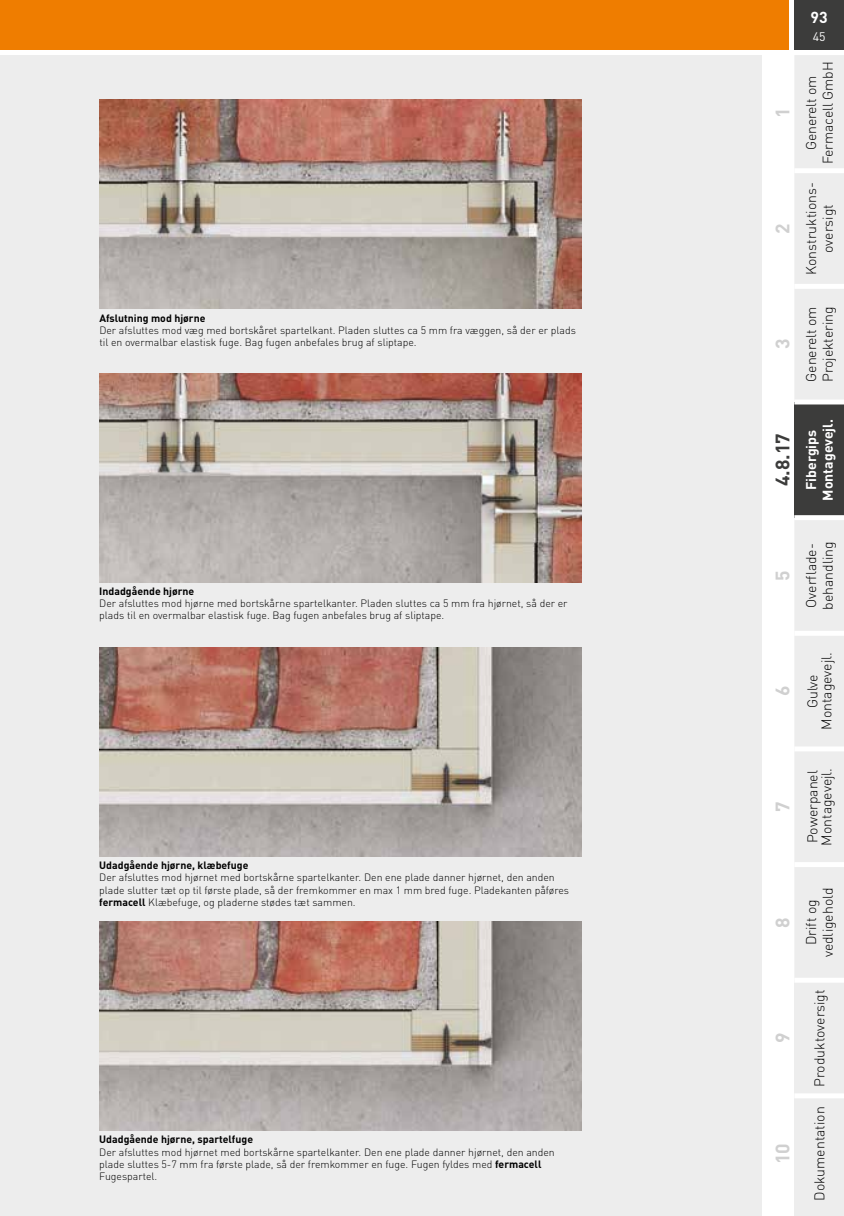
<style>
.page{position:relative;width:844px;height:1216px;background:#fff}
.page>*{position:absolute;margin:0;border:0;box-sizing:border-box;transform-origin:0 0}
.t1{font:700 19.25px "DIN Pro";color:#d0d0d0}
.t2{font:700 19.25px "DIN Pro";color:#3c3c3b}
.t3{font:700 15.75px "DIN Pro";color:#fff}
.t4{font:300 14px/16.8px "DIN Pro";color:#000;text-align:center}
.t5{font:700 14px/16.8px "DIN Pro";color:#fff;text-align:center}
.t6{font:12.25px "DIN Pro";color:#fff}
.t7{font:300 10.5px/12.2px "DIN Pro";color:#000}
.t8{font:700 10.5px "DIN Pro";color:#000}
.s1{font-weight:700}
</style>
<div class="page">
<div style="left:794px;top:0;width:49px;height:50px;background:#3c3c3b"></div>
<div style="left:0;top:0;width:789px;height:50px;background:#ef7d00"></div>
<div style="left:0;top:55px;width:761px;height:1160px;background:#ededed"></div>
<img style="left:99px;top:99px;width:482px;height:209px">
<img style="left:99px;top:921px;width:482px;height:209px">
<img style="left:99px;top:373px;width:482px;height:209px">
<img style="left:99px;top:647px;width:482px;height:209px">
<div style="left:794px;top:1209px;width:49px;height:6px;background:#ededed"></div>
<div style="left:794px;top:1095px;width:49px;height:116px;background:#ededed"></div>
<div style="left:794px;top:980px;width:49px;height:115px;background:#ededed"></div>
<div style="left:794px;top:402px;width:49px;height:115px;background:#3c3c3b"></div>
<hr style="left:843px;top:1095px;width:1px;height:116px;background:#ededed">
<hr style="left:843px;top:980px;width:1px;height:115px;background:#ededed">
<hr style="left:843px;top:402px;width:1px;height:115px;background:#3c3c3b">
<div style="left:794px;top:1093px;width:49px;height:5px;background:#fff"></div>
<div style="left:794px;top:515px;width:50px;height:467px;background:#ededed"></div>
<div style="left:794px;top:55px;width:50px;height:349px;background:#ededed"></div>
<p class="t8" style="left:99px;top:309px;width:108px">Afslutning mod hjørne</p>
<p class="t7" style="left:99px;top:323px;width:478px">Der afsluttes mod væg med bortskåret spartelkant. Pladen sluttes ca 5 mm fra væggen, så der er plads til en overmalbar elastisk fuge. Bag fugen anbefales brug af sliptape.</p>
<h1 class="t1" style="left:766px;top:118px;width:12px;rotate:-90deg">1</h1>
<h1 class="t1" style="left:766px;top:234px;width:12px;rotate:-90deg">2</h1>
<h1 class="t1" style="left:766px;top:349px;width:12px;rotate:-90deg">3</h1>
<h1 class="t2" style="left:766px;top:486px;width:54px;rotate:-90deg">4.8.17</h1>
<h2 class="t3" style="left:810px;top:5px;width:19px">93</h2>
<p class="t6" style="left:812px;top:26px;width:14px">45</p>
<h3 class="t4" style="left:801px;top:164px;width:104px;rotate:-90deg">Generelt om<br>Fermacell GmbH</h3>
<h3 class="t4" style="left:801px;top:275px;width:94px;rotate:-90deg">Konstruktions&shy;oversigt</h3>
<h3 class="t4" style="left:801px;top:382px;width:77px;text-align:left;rotate:-90deg">Generelt om<br>Projektering</h3>
<h3 class="t5" style="left:800px;top:500px;width:83px;rotate:-90deg">Fibergips<br>Montagevejl.</h3>
<p class="t8" style="left:99px;top:582px;width:97px">Indadgående hjørne</p>
<p class="t7" style="left:99px;top:596px;width:469px">Der afsluttes mod hjørne med bortskårne spartelkanter. Pladen sluttes ca 5 mm fra hjørnet, så der er plads til en overmalbar elastisk fuge. Bag fugen anbefales brug af sliptape.</p>
<p class="t8" style="left:99px;top:856px;width:151px">Udadgående hjørne, klæbefuge</p>
<p class="t7" style="left:99px;top:870px;width:471px">Der afsluttes mod hjørnet med bortskårne spartelkanter. Den ene plade danner hjørnet, den anden plade slutter tæt op til første plade, så der fremkommer en max 1 mm bred fuge. Pladekanten påføres <span class="s1">fermacell</span> Klæbefuge, og pladerne stødes tæt sammen.</p>
<h1 class="t1" style="left:766px;top:580px;width:12px;rotate:-90deg">5</h1>
<h1 class="t1" style="left:766px;top:696px;width:12px;rotate:-90deg">6</h1>
<h1 class="t1" style="left:766px;top:812px;width:12px;rotate:-90deg">7</h1>
<h1 class="t1" style="left:766px;top:927px;width:12px;rotate:-90deg">8</h1>
<h1 class="t1" style="left:766px;top:1043px;width:12px;rotate:-90deg">9</h1>
<p class="t8" style="left:99px;top:1130px;width:155px">Udadgående hjørne, spartelfuge</p>
<p class="t7" style="left:99px;top:1144px;width:457px">Der afsluttes mod hjørnet med bortskårne spartelkanter. Den ene plade danner hjørnet, den anden plade sluttes 5-7 mm fra første plade, så der fremkommer en fuge. Fugen fyldes med <span class="s1">fermacell<br></span>Fugespartel.</p>
<h1 class="t1" style="left:766px;top:1164px;width:22px;rotate:-90deg">10</h1>
<h3 class="t4" style="left:801px;top:609px;width:70px;text-align:left;rotate:-90deg">Overflade&shy;behandling</h3>
<h3 class="t4" style="left:804px;top:730px;width:79px;line-height:14px;rotate:-90deg">Gulve<br>Montagevejl.</h3>
<h3 class="t4" style="left:804px;top:845px;width:79px;line-height:14px;text-align:left;rotate:-90deg">Powerpanel<br>Montagevejl.</h3>
<h3 class="t4" style="left:801px;top:957px;width:71px;rotate:-90deg">Drift og vedligehold</h3>
<h3 class="t4" style="left:809px;top:1086px;width:99px;rotate:-90deg">Produktoversigt</h3>
<h3 class="t4" style="left:809px;top:1200px;width:96px;rotate:-90deg">Dokumentation</h3>
</div>
